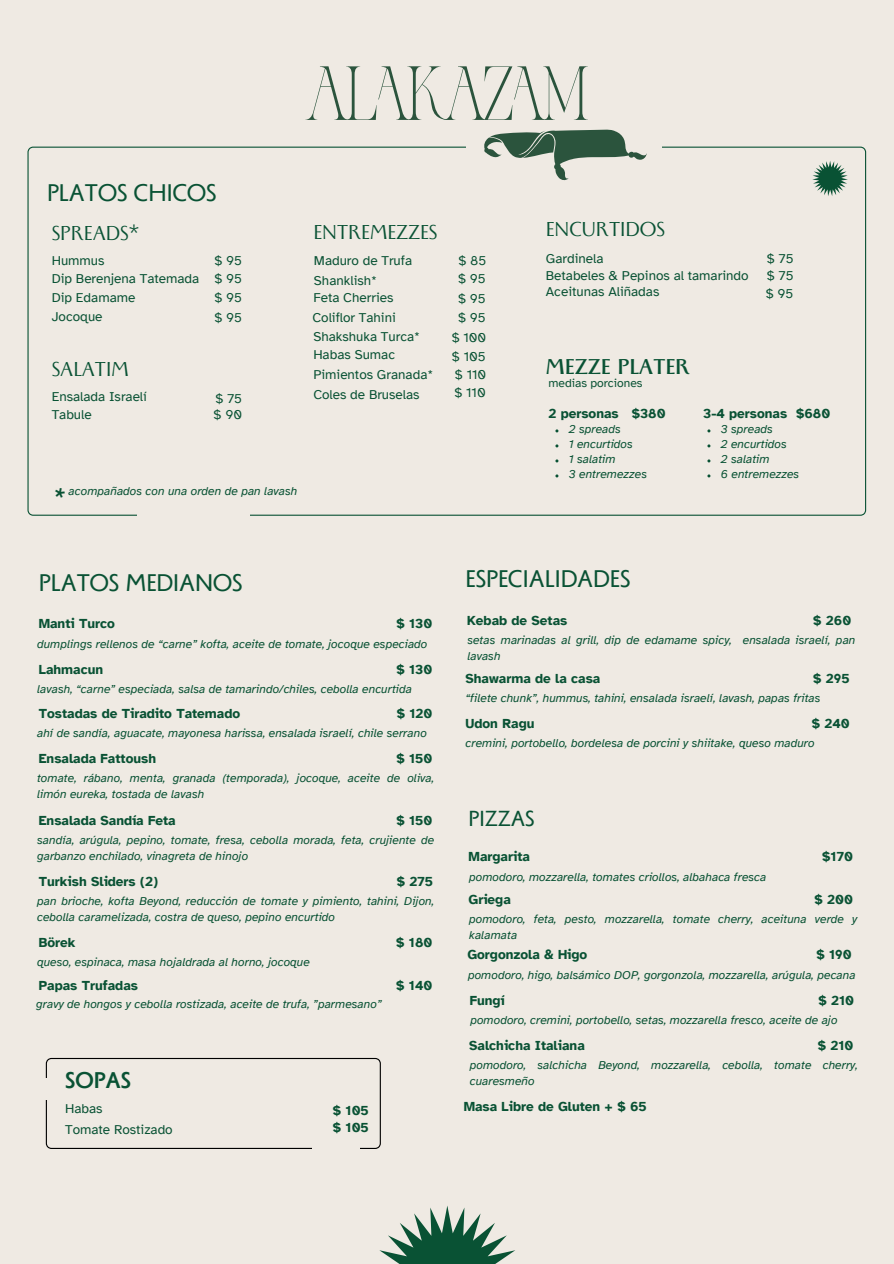
<style>
.page{position:relative;width:894px;height:1264px;background:#fff}
.page>*{position:absolute;margin:0;border:0;box-sizing:border-box;transform-origin:0 0}
.t1{font:italic 33px "Atkinson Hyperlegible";color:#095234}
.t2{font:27px "Monterchi Sans";color:#095234}
.t3{font:700 25.5px "Monterchi Sans";color:#095234}
.t4{font:24.45px "Monterchi Sans";color:#095234}
.t5{font:700 24px "Monterchi";color:#095234}
.t6{font:22.5px "Monterchi";color:#095234}
.t7{font:700 13.5px "Atkinson Hyperlegible";color:#095234}
.t8{font:13.5px "Atkinson Hyperlegible";color:#095234}
.t9{font:italic 12px/16px "Atkinson Hyperlegible";color:#095234}
.t10{font:12px "Atkinson Hyperlegible";color:#095234}
</style>
<div class="page">
<div style="left:0;top:0;width:893px;height:1263px;background:#efeae3"></div>
<svg style="left:27px;top:147px;width:838px;height:369px"></svg>
<svg style="left:812px;top:161px;width:35px;height:35px"></svg>
<svg style="left:379px;top:1206px;width:136px;height:57px"></svg>
<svg style="left:46px;top:1057px;width:335px;height:91px"></svg>
<div style="left:37px;top:1078px;width:16px;height:21px;background:#efeae3"></div>
<div style="left:312px;top:1141px;width:48px;height:15px;background:#efeae3"></div>
<div style="left:466px;top:129px;width:195px;height:35px;background:#efeae3"></div>
<svg style="left:483px;top:130px;width:163px;height:51px"></svg>
<svg style="left:305px;top:66px;width:282px;height:54px"></svg>
<div style="left:137px;top:513px;width:112px;height:23px;background:#efeae3"></div>
<h6 class="t2" style="left:47px;top:179px;width:171px">PLATOS CHICOS</h6>
<p class="t6" style="left:52px;top:222px;width:89px">SPREADS*</p>
<p class="t8" style="left:52px;top:252px;width:54px">Hummus</p>
<h2 class="t8" style="left:52px;top:270px;width:149px">Dip Berenjena Tatemada</h2>
<h4 class="t8" style="left:52px;top:289px;width:85px">Dip Edamame</h4>
<h6 class="t8" style="left:52px;top:308px;width:52px">Jocoque</h6>
<h6 class="t6" style="left:52px;top:358px;width:78px">SALATIM</h6>
<h6 class="t8" style="left:52px;top:388px;width:97px">Ensalada Israelí</h6>
<h6 class="t8" style="left:52px;top:406px;width:42px">Tabule</h6>
<h5 class="t8" style="left:214px;top:252px;width:29px">$ 95</h5>
<h5 class="t8" style="left:214px;top:270px;width:29px">$ 95</h5>
<p class="t8" style="left:214px;top:289px;width:29px">$ 95</p>
<h1 class="t8" style="left:214px;top:309px;width:29px">$ 95</h1>
<h6 class="t8" style="left:215px;top:390px;width:28px">$ 75</h6>
<h6 class="t8" style="left:213px;top:406px;width:30px">$ 90</h6>
<h5 class="t9" style="left:69px;top:483px;width:230px">acompañados con una orden de pan lavash</h5>
<h5 class="t1" style="left:52px;top:478px;width:16px">*</h5>
<h6 class="t6" style="left:313px;top:221px;width:126px">ENTREMEZZES</h6>
<h4 class="t6" style="left:545px;top:218px;width:121px">ENCURTIDOS</h4>
<h6 class="t8" style="left:314px;top:252px;width:100px">Maduro de Trufa</h6>
<h6 class="t8" style="left:314px;top:272px;width:65px">Shanklish*</h6>
<h6 class="t8" style="left:313px;top:289px;width:82px">Feta Cherries</h6>
<h4 class="t8" style="left:313px;top:328px;width:108px">Shakshuka Turca*</h4>
<h6 class="t8" style="left:312px;top:309px;width:85px">Coliflor Tahini</h6>
<h5 class="t8" style="left:458px;top:252px;width:29px">$ 85</h5>
<p class="t8" style="left:766px;top:250px;width:28px">$ 75</p>
<h5 class="t8" style="left:766px;top:267px;width:28px">$ 75</h5>
<h5 class="t8" style="left:765px;top:285px;width:29px">$ 95</h5>
<h6 class="t8" style="left:545px;top:250px;width:59px">Gardinela</h6>
<h6 class="t8" style="left:545px;top:267px;width:204px">Betabeles &amp; Pepinos al tamarindo</h6>
<h6 class="t8" style="left:545px;top:284px;width:115px">Aceitunas Aliñadas</h6>
<p class="t8" style="left:458px;top:270px;width:29px">$ 95</p>
<h5 class="t8" style="left:458px;top:290px;width:29px">$ 95</h5>
<h5 class="t8" style="left:458px;top:309px;width:29px">$ 95</h5>
<h5 class="t8" style="left:451px;top:329px;width:36px">$ 100</h5>
<h6 class="t8" style="left:313px;top:346px;width:83px">Habas Sumac</h6>
<h6 class="t8" style="left:313px;top:366px;width:121px">Pimientos Granada*</h6>
<h6 class="t8" style="left:313px;top:386px;width:108px">Coles de Bruselas</h6>
<h5 class="t8" style="left:452px;top:348px;width:35px">$ 105</h5>
<h2 class="t8" style="left:455px;top:366px;width:33px">$ 110</h2>
<h5 class="t8" style="left:454px;top:384px;width:33px">$ 110</h5>
<h5 class="t5" style="left:545px;top:355px;width:145px">MEZZE PLATER</h5>
<h5 class="t10" style="left:548px;top:375px;width:96px">medias porciones</h5>
<h5 class="t7" style="left:548px;top:405px;width:119px">2 personas $380</h5>
<p class="t7" style="left:703px;top:405px;width:128px">3-4 personas $680</p>
<h6 class="t9" style="left:568px;top:421px;width:53px">2 spreads</h6>
<h6 class="t9" style="left:568px;top:436px;width:66px">1 encurtidos</h6>
<h6 class="t9" style="left:568px;top:451px;width:48px">1 salatim</h6>
<h6 class="t9" style="left:568px;top:466px;width:80px">3 entremezzes</h6>
<p class="t9" style="left:720px;top:421px;width:54px">3 spreads</p>
<h5 class="t9" style="left:720px;top:436px;width:68px">2 encurtidos</h5>
<h5 class="t9" style="left:720px;top:451px;width:50px">2 salatim</h5>
<p class="t9" style="left:720px;top:466px;width:80px">6 entremezzes</p>
<h6 class="t2" style="left:39px;top:569px;width:205px">PLATOS MEDIANOS</h6>
<h6 class="t7" style="left:39px;top:615px;width:78px">Manti Turco</h6>
<h6 class="t7" style="left:396px;top:615px;width:37px">$ 130</h6>
<h6 class="t9" style="left:37px;top:635px;width:392px">dumplings rellenos de “carne” kofta, aceite de tomate, jocoque especiado</h6>
<h6 class="t7" style="left:39px;top:661px;width:66px">Lahmacun</h6>
<p class="t7" style="left:396px;top:661px;width:37px">$ 130</p>
<h4 class="t9" style="left:37px;top:681px;width:376px">lavash, “carne” especiada, salsa de tamarindo/chiles, cebolla encurtida</h4>
<h6 class="t7" style="left:39px;top:705px;width:203px">Tostadas de Tiradito Tatemado</h6>
<h6 class="t7" style="left:396px;top:705px;width:37px">$ 120</h6>
<h6 class="t9" style="left:37px;top:725px;width:391px">ahí de sandía, aguacate, mayonesa harissa, ensalada israelí, chile serrano</h6>
<h6 class="t7" style="left:39px;top:750px;width:119px">Ensalada Fattoush</h6>
<h6 class="t7" style="left:396px;top:750px;width:37px">$ 150</h6>
<h6 class="t9" style="left:37px;top:770px;width:398px">tomate, rábano, menta, granada (temporada), jocoque, aceite de oliva, limón eureka, tostada de lavash</h6>
<h3 class="t7" style="left:39px;top:811px;width:138px">Ensalada Sandía Feta</h3>
<p class="t7" style="left:396px;top:811px;width:37px">$ 150</p>
<h5 class="t9" style="left:37px;top:831px;width:398px">sandía, arúgula, pepino, tomate, fresa, cebolla morada, feta, crujiente de garbanzo enchilado, vinagreta de hinojo</h5>
<h6 class="t7" style="left:39px;top:873px;width:121px">Turkish Sliders (2)</h6>
<h6 class="t7" style="left:397px;top:873px;width:38px">$ 275</h6>
<h6 class="t9" style="left:37px;top:893px;width:398px">pan brioche, kofta Beyond, reducción de tomate y pimiento, tahini, Dijon, cebolla caramelizada, costra de queso, pepino encurtido</h6>
<p class="t7" style="left:39px;top:934px;width:38px">Börek</p>
<p class="t7" style="left:396px;top:934px;width:37px">$ 180</p>
<p class="t9" style="left:37px;top:954px;width:274px">queso, espinaca, masa hojaldrada al horno, jocoque</p>
<h5 class="t7" style="left:39px;top:977px;width:101px">Papas Trufadas</h5>
<h5 class="t7" style="left:396px;top:977px;width:37px">$ 140</h5>
<p class="t9" style="left:36px;top:996px;width:347px">gravy de hongos y cebolla rostizada, aceite de trufa, ”parmesano”</p>
<h5 class="t3" style="left:65px;top:1067px;width:68px">SOPAS</h5>
<h5 class="t8" style="left:65px;top:1100px;width:39px">Habas</h5>
<p class="t8" style="left:65px;top:1121px;width:109px">Tomate Rostizado</p>
<p class="t7" style="left:333px;top:1101px;width:37px">$ 105</p>
<h2 class="t7" style="left:333px;top:1119px;width:37px">$ 105</h2>
<h5 class="t2" style="left:465px;top:565px;width:166px">ESPECIALIDADES</h5>
<p class="t7" style="left:467px;top:612px;width:102px">Kebab de Setas</p>
<h2 class="t7" style="left:813px;top:612px;width:39px">$ 260</h2>
<h5 class="t9" style="left:467px;top:632px;width:389px">setas marinadas al grill, dip de edamame spicy, ensalada israelí, pan lavash</h5>
<p class="t7" style="left:465px;top:670px;width:136px">Shawarma de la casa</p>
<h5 class="t7" style="left:813px;top:670px;width:38px">$ 295</h5>
<p class="t9" style="left:465px;top:690px;width:356px">“filete chunk”, hummus, tahini, ensalada israelí, lavash, papas fritas</p>
<p class="t7" style="left:465px;top:715px;width:70px">Udon Ragu</p>
<p class="t7" style="left:811px;top:715px;width:39px">$ 240</p>
<p class="t9" style="left:465px;top:735px;width:350px">cremini, portobello, bordelesa de porcini y shiitake, queso maduro</p>
<p class="t4" style="left:468px;top:806px;width:68px">PIZZAS</p>
<h5 class="t7" style="left:468px;top:848px;width:63px">Margarita</h5>
<h5 class="t7" style="left:822px;top:848px;width:32px">$170</h5>
<p class="t9" style="left:469px;top:868px;width:299px">pomodoro, mozzarella, tomates criollos, albahaca fresca</p>
<h5 class="t7" style="left:468px;top:890px;width:44px">Griega</h5>
<h5 class="t7" style="left:814px;top:890px;width:40px">$ 200</h5>
<p class="t9" style="left:469px;top:910px;width:389px">pomodoro, feta, pesto, mozzarella, tomate cherry, aceituna verde y kalamata</p>
<h5 class="t7" style="left:467px;top:946px;width:121px">Gorgonzola &amp; Higo</h5>
<h5 class="t7" style="left:816px;top:946px;width:37px">$ 190</h5>
<p class="t9" style="left:468px;top:966px;width:389px">pomodoro, higo, balsámico DOP, gorgonzola, mozzarella, arúgula, pecana</p>
<h5 class="t7" style="left:469px;top:991px;width:36px">Fungí</h5>
<h5 class="t7" style="left:818px;top:991px;width:37px">$ 210</h5>
<p class="t9" style="left:470px;top:1011px;width:368px">pomodoro, cremini, portobello, setas, mozzarella fresco, aceite de ajo</p>
<h5 class="t7" style="left:469px;top:1037px;width:117px">Salchicha Italiana</h5>
<h5 class="t7" style="left:817px;top:1037px;width:37px">$ 210</h5>
<p class="t9" style="left:469px;top:1057px;width:389px">pomodoro, salchicha Beyond, mozzarella, cebolla, tomate cherry, cuaresmeño</p>
<h5 class="t7" style="left:463px;top:1098px;width:184px">Masa Libre de Gluten + $ 65</h5>
</div>
